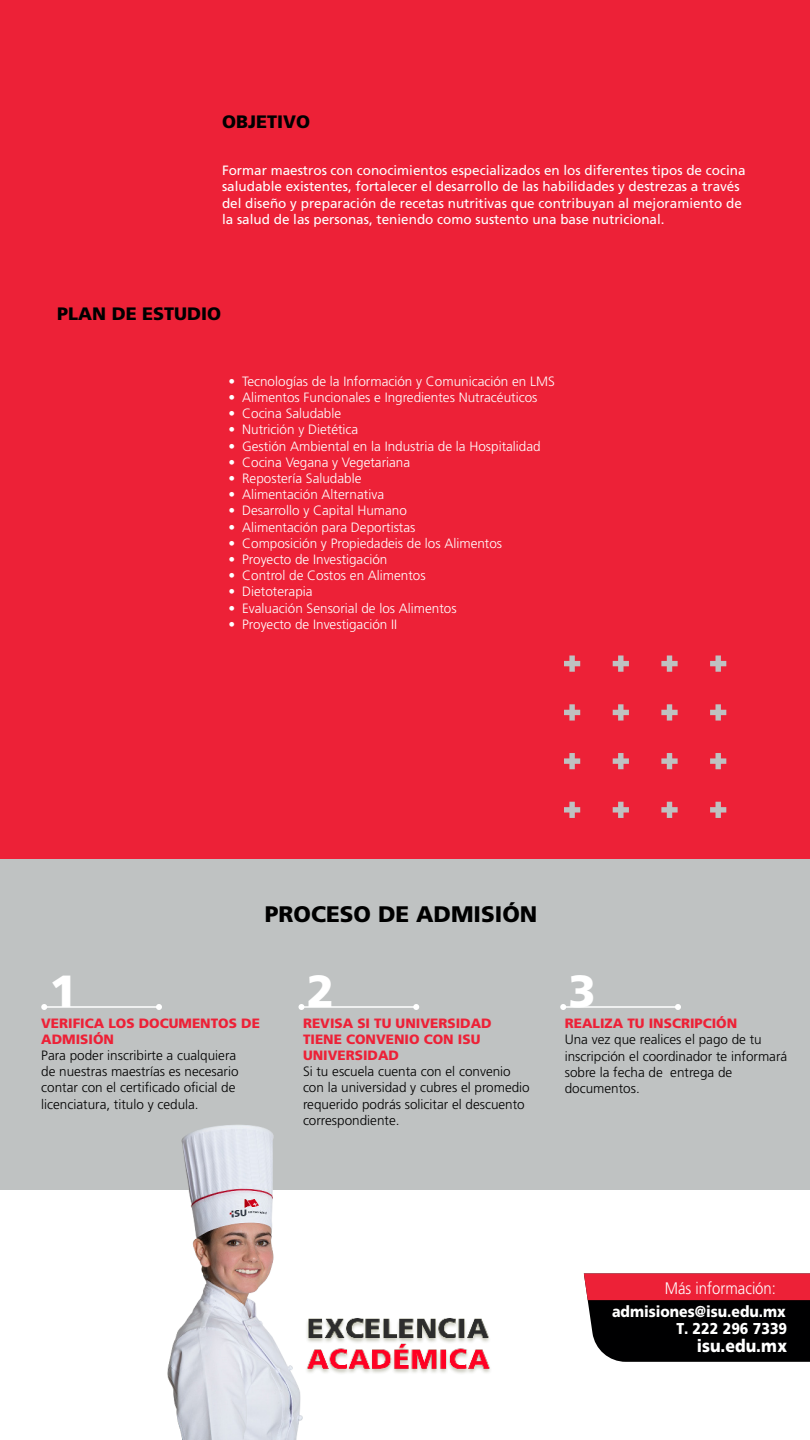
<style>
.page{position:relative;width:810px;height:1440px;background:#fff}
.page>*{position:absolute;margin:0;border:0;box-sizing:border-box;transform-origin:0 0}
.CARRERA{font:900 45px "Frutiger LT Std";color:#fff}
.TÍTULO_NEGRO{font:900 22.5px "Frutiger LT Std";color:#000}
.t1{font:900 18px "Frutiger LT Std";color:#000}
.t2{font:900 17.7px "Frutiger LT Std";color:#fff;scale:.89 1}
.t3{font:300 16.73px "Frutiger LT Std";color:#fff;scale:.89 1}
.t4{font:900 15.75px/17.7px "Frutiger LT Std";color:#fff;text-align:right;scale:.89 1}
.t5{font:300 13.5px "Frutiger LT Std";color:#fff}
.PERFIL-3{font:300 13.5px/16.2px "Frutiger LT Std";color:#000}
.t6{font:13.5px/16.2px "Frutiger LT Std";color:#fff}
.PERFIL-1{font:900 13.5px/16.2px "Frutiger LT Std";color:#ed2137}
</style>
<div class="page">
<div style="left:0;top:0;width:810px;height:860px;background:#ed2137"></div>
<div style="left:0;top:860px;width:810px;height:330px;background:#bfc2c2"></div>
<hr style="left:44px;top:1006px;width:115px;height:2px;background:#fff">
<svg style="left:156px;top:1004px;width:6px;height:6px"></svg>
<svg style="left:41px;top:1004px;width:6px;height:6px"></svg>
<hr style="left:302px;top:1006px;width:114px;height:2px;background:#fff">
<svg style="left:413px;top:1004px;width:6px;height:6px"></svg>
<svg style="left:298px;top:1004px;width:6px;height:6px"></svg>
<hr style="left:563px;top:1006px;width:115px;height:2px;background:#fff">
<svg style="left:675px;top:1004px;width:6px;height:6px"></svg>
<svg style="left:560px;top:1004px;width:6px;height:6px"></svg>
<img style="left:324px;top:1318px;width:166px;height:56px">
<svg style="left:564px;top:655px;width:16px;height:17px"></svg>
<svg style="left:613px;top:655px;width:16px;height:17px"></svg>
<svg style="left:661px;top:655px;width:17px;height:17px"></svg>
<svg style="left:710px;top:655px;width:16px;height:17px"></svg>
<svg style="left:564px;top:802px;width:16px;height:16px"></svg>
<svg style="left:564px;top:753px;width:16px;height:16px"></svg>
<svg style="left:564px;top:704px;width:16px;height:17px"></svg>
<svg style="left:613px;top:802px;width:16px;height:16px"></svg>
<svg style="left:613px;top:753px;width:16px;height:16px"></svg>
<svg style="left:613px;top:704px;width:16px;height:17px"></svg>
<svg style="left:661px;top:802px;width:17px;height:16px"></svg>
<svg style="left:661px;top:753px;width:17px;height:16px"></svg>
<svg style="left:661px;top:704px;width:17px;height:17px"></svg>
<svg style="left:710px;top:802px;width:16px;height:16px"></svg>
<svg style="left:710px;top:753px;width:16px;height:16px"></svg>
<svg style="left:710px;top:704px;width:16px;height:17px"></svg>
<img style="left:167px;top:1125px;width:157px;height:315px">
<svg style="left:584px;top:1273px;width:226px;height:89px;background:#50141b"></svg>
<p class="t1" style="left:222px;top:111px;width:90px">OBJETIVO</p>
<p class="t6" style="left:222px;top:162px;width:525px">Formar maestros con conocimientos especializados en los diferentes tipos de cocina saludable existentes, fortalecer el desarrollo de las habilidades y destrezas a través del diseño y preparación de recetas nutritivas que contribuyan al mejoramiento de la salud de las personas, teniendo como sustento una base nutricional.</p>
<p class="t1" style="left:57px;top:302px;width:166px">PLAN DE ESTUDIO</p>
<p class="t5" style="left:229px;top:374px;width:328px">• Tecnologías de la Información y Comunicación en LMS</p>
<p class="t5" style="left:229px;top:390px;width:310px">• Alimentos Funcionales e Ingredientes Nutracéuticos</p>
<p class="t5" style="left:229px;top:406px;width:114px">• Cocina Saludable</p>
<p class="t5" style="left:229px;top:422px;width:131px">• Nutrición y Dietética</p>
<p class="t5" style="left:229px;top:438px;width:314px">• Gestión Ambiental en la Industria de la Hospitalidad</p>
<p class="t5" style="left:229px;top:455px;width:183px">• Cocina Vegana y Vegetariana</p>
<p class="t5" style="left:229px;top:471px;width:134px">• Repostería Saludable</p>
<p class="t5" style="left:229px;top:487px;width:157px">• Alimentación Alternativa</p>
<p class="t5" style="left:229px;top:503px;width:180px">• Desarrollo y Capital Humano</p>
<p class="t5" style="left:229px;top:519px;width:188px">• Alimentación para Deportistas</p>
<p class="t5" style="left:229px;top:536px;width:275px">• Composición y Propiedadeis de los Alimentos</p>
<p class="t5" style="left:229px;top:552px;width:160px">• Proyecto de Investigación</p>
<p class="t5" style="left:229px;top:568px;width:199px">• Control de Costos en Alimentos</p>
<p class="t5" style="left:229px;top:584px;width:85px">• Dietoterapia</p>
<p class="t5" style="left:229px;top:600px;width:230px">• Evaluación Sensorial de los Alimentos</p>
<p class="t5" style="left:229px;top:617px;width:170px">• Proyecto de Investigación II</p>
<p class="TÍTULO_NEGRO" style="left:265px;top:900px;width:274px">PROCESO DE ADMISIÓN</p>
<p class="CARRERA" style="left:50px;top:964px;width:29px">1</p>
<p class="CARRERA" style="left:307px;top:964px;width:29px">2</p>
<p class="CARRERA" style="left:568px;top:964px;width:29px">3</p>
<p class="PERFIL-1" style="left:41px;top:1015px;width:220px">VERIFICA LOS DOCUMENTOS DE<br>ADMISIÓN</p>
<p class="PERFIL-3" style="left:41px;top:1047px;width:199px">Para poder inscribirte a cualquiera de nuestras maestrías es necesario contar con el certificado oficial de licenciatura, titulo y cedula.</p>
<p class="PERFIL-1" style="left:303px;top:1015px;width:190px">REVISA SI TU UNIVERSIDAD<br>TIENE CONVENIO CON ISU<br>UNIVERSIDAD</p>
<p class="PERFIL-3" style="left:303px;top:1064px;width:228px">Si tu escuela cuenta con el convenio con la universidad y cubres el promedio requerido podrás solicitar el descuento correspondiente.</p>
<p class="PERFIL-1" style="left:565px;top:1015px;width:174px">REALIZA TU INSCRIPCIÓN</p>
<p class="PERFIL-3" style="left:565px;top:1032px;width:224px">Una vez que realices el pago de tu inscripción el coordinador te informará sobre la fecha de entrega de documentos.</p>
<p class="t3" style="left:665px;top:1279px;width:126px">Más información:</p>
<p class="t4" style="left:612px;top:1302px;width:198px">admisiones@isu.edu.mx<br>T. 222 296 7339</p>
<h3 class="t2" style="left:697px;top:1335px;width:103px">isu.edu.mx</h3>
</div>
